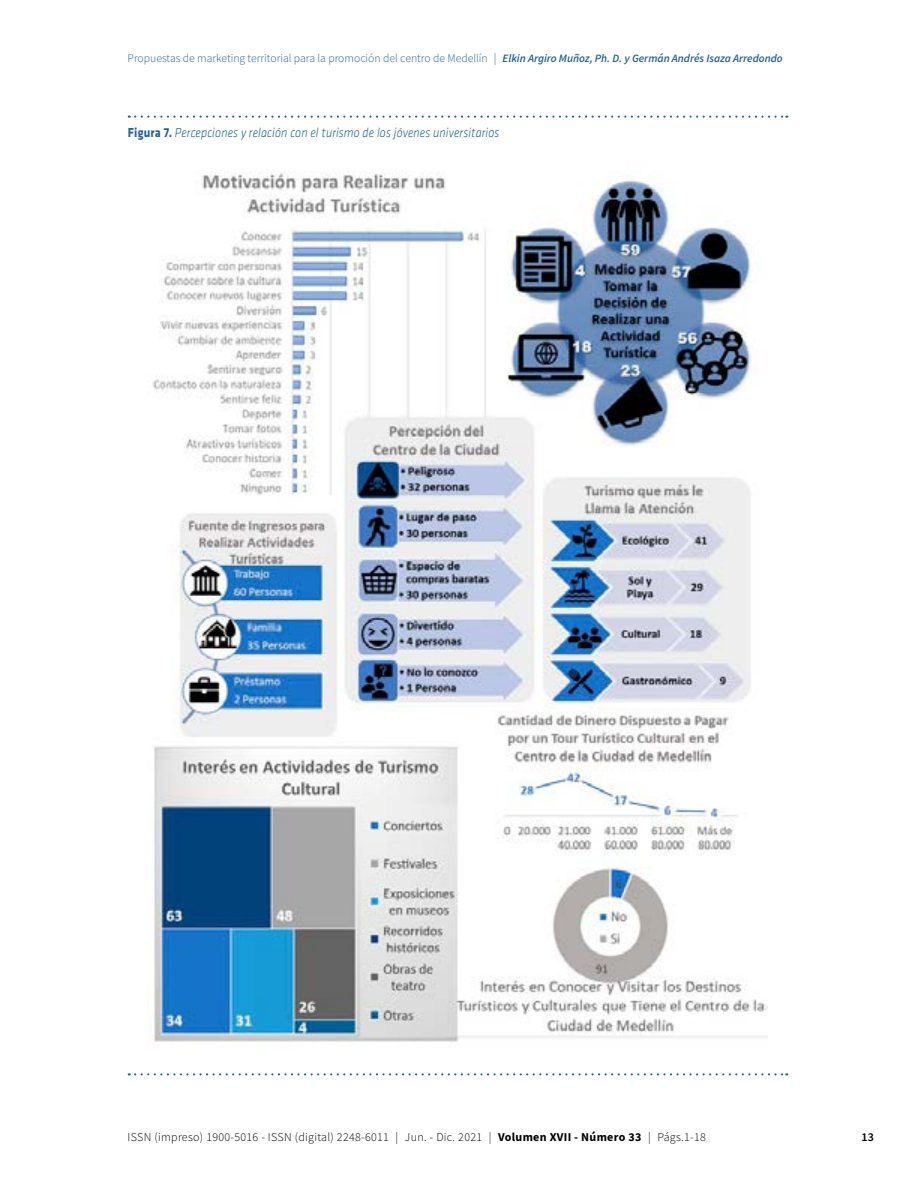
<style>
.page{position:relative;width:915px;height:1191px;background:#fff}
.page>*{position:absolute;margin:0;border:0;box-sizing:border-box;transform-origin:0 0}
.t1{font:italic 300 13.5px "Klavika";letter-spacing:.015em;color:#236092;scale:.89 1}
.t2{font:300 12px "Source Sans Pro";letter-spacing:.025em;color:#000}
.t3{font:600 12px "Source Sans Pro";color:#000}
.t4{font:300 11.7px "Source Sans Pro";color:#236092}
.s1{font-size:12px}
.s2{font-weight:600;font-style:italic;font-size:11.25px}
.s3{font-weight:700;font-style:normal}
.s4{font-weight:700}
</style>
<div class="page">
<img style="left:147px;top:171px;width:620px;height:876px">
<svg style="left:129px;top:116px;width:658px;height:2px"></svg>
<svg style="left:129px;top:1073px;width:658px;height:2px"></svg>
<p class="t4" style="left:128px;top:51px;width:656px">Propuestas de marketing territorial para la promoción del centro de Medellín <span class="s1">|</span> <span class="s2">Elkin Argiro Muñoz, Ph. D. y Germán Andrés Isaza Arredondo</span></p>
<p class="t1" style="left:128px;top:125px;width:419px"><span class="s3">Figura 7.</span> Percepciones y relación con el turismo de los jóvenes universitarios</p>
<p class="t2" style="left:127px;top:1129px;width:579px">ISSN (impreso) 1900-5016 - ISSN (digital) 2248-6011 | Jun. - Dic. 2021 | <span class="s4">Volumen XVII - Número 33</span> | Págs.1-18</p>
<p class="t3" style="left:861px;top:1128px;width:14px">13</p>
</div>
